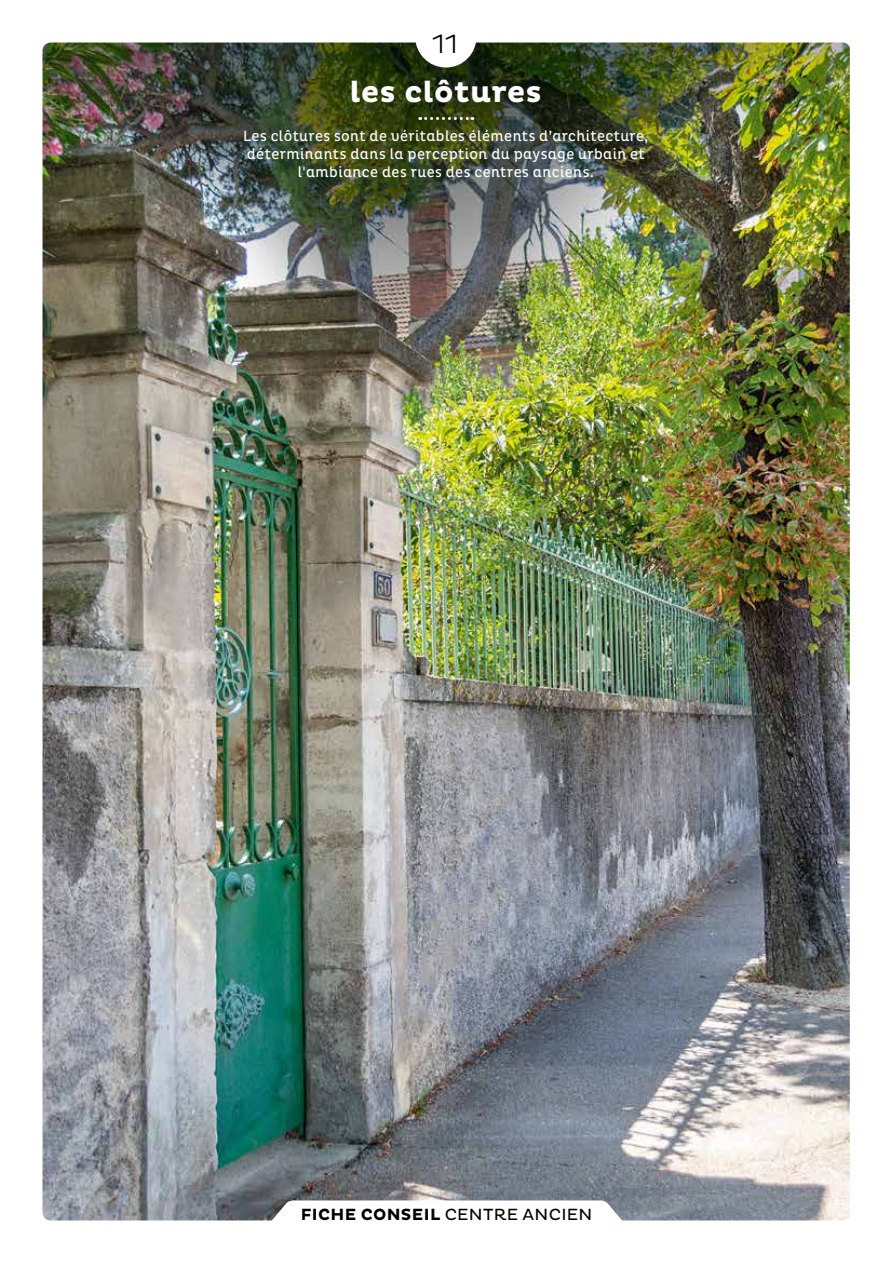
<style>
.page{position:relative;width:893px;height:1263px;background:#fff}
.page>*{position:absolute;margin:0;border:0;box-sizing:border-box;transform-origin:0 0}
.t1{font:700 30px "Pluto";letter-spacing:.015em;color:#fff}
.t2{font:300 27px "Pluto";color:#000}
.t3{font:700 16.5px "Pluto";letter-spacing:.02em;color:#000}
.t4{font:condensed 15px/18px "Pluto";letter-spacing:.025em;color:#fff;text-align:center}
.s1{font-weight:400}
</style>
<div class="page">
<img style="left:43px;top:43px;width:807px;height:1177px">
<div style="left:415px;top:6px;width:61px;height:62px;background:#fff;border-radius:50%"></div>
<svg style="left:420px;top:117px;width:53px;height:3px"></svg>
<svg style="left:270px;top:1200px;width:354px;height:21px"></svg>
<h2 class="t2" style="left:432px;top:28px;width:27px">11</h2>
<h1 class="t1" style="left:350px;top:75px;width:193px">les clôtures</h1>
<p class="t4" style="left:243px;top:127px;width:407px">Les clôtures sont de véritables éléments d’architecture, déterminants dans la perception du paysage urbain et l'ambiance des rues des centres anciens.</p>
<p class="t3" style="left:301px;top:1205px;width:293px">FICHE CONSEIL <span class="s1">CENTRE ANCIEN</span></p>
</div>
